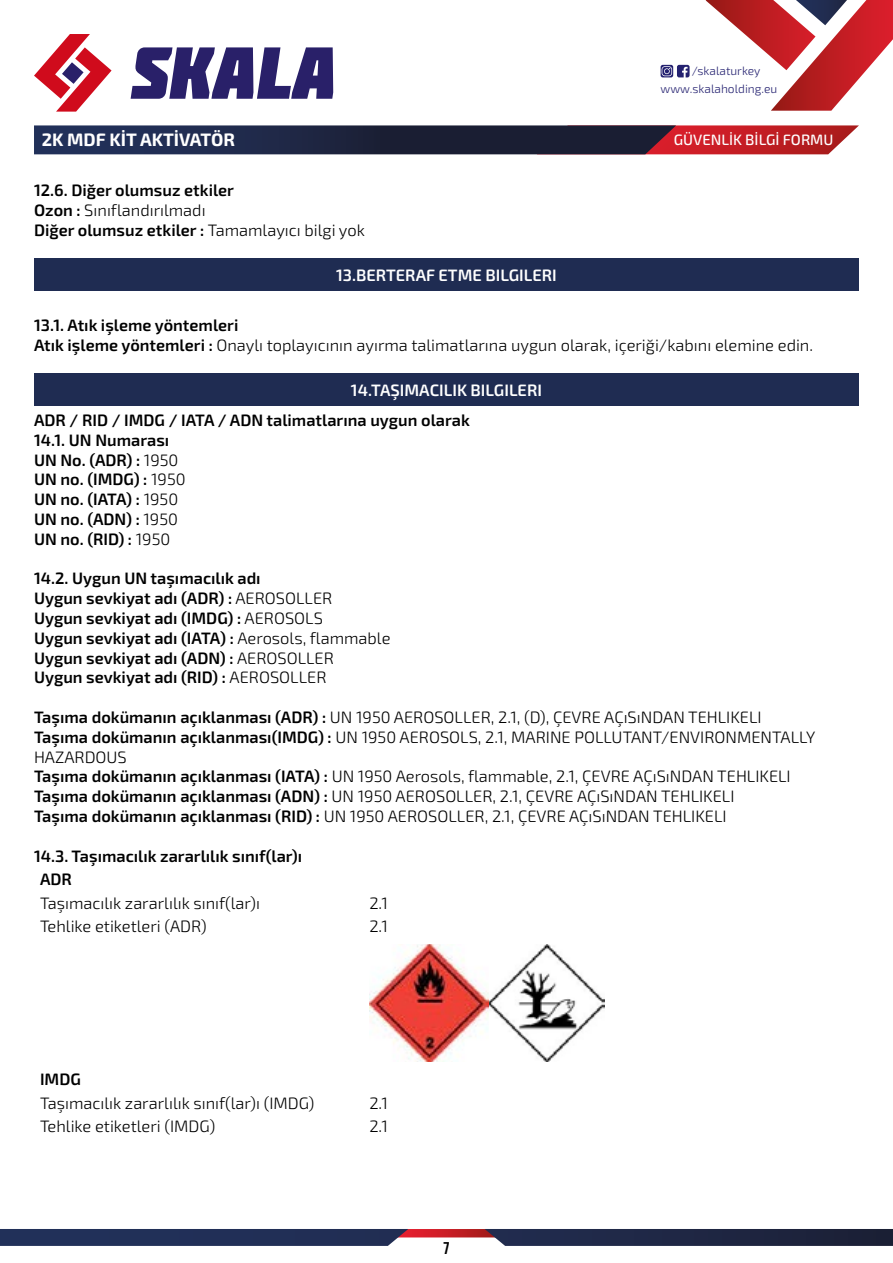
<style>
.page{position:relative;width:893px;height:1263px;background:#fff}
.page>*{position:absolute;margin:0;border:0;box-sizing:border-box;transform-origin:0 0}
.t1{font:700 18px "Exo 2";color:#fff}
.t2{font:300 16.5px/19.8px "Exo 2";color:#000}
.t3{font:600 16.5px/19.8px "Exo 2";color:#000}
.t4{font:600 16.5px "Exo 2";color:#fff}
.t5{font:condensed 16.5px "Trade Gothic Bold Twenty";color:#000}
.t6{font:500 15px "Exo 2";color:#fff}
.t7{font:300 12px/17.4px "Exo 2";color:#242170}
.s1{font-weight:300}
.s2{font-weight:600}
</style>
<div class="page">
<svg style="left:0;top:1229px;width:893px;height:17px;background:#353756"></svg>
<svg style="left:34px;top:34px;width:78px;height:78px"></svg>
<svg style="left:131px;top:47px;width:202px;height:52px"></svg>
<svg style="left:706px;top:0;width:187px;height:111px"></svg>
<svg style="left:661px;top:65px;width:29px;height:12px"></svg>
<svg style="left:34px;top:125px;width:825px;height:29px;background:#482940"></svg>
<div style="left:34px;top:259px;width:825px;height:32px;background:#1f2c52"></div>
<div style="left:34px;top:374px;width:825px;height:32px;background:#1f2c52"></div>
<img style="left:369px;top:944px;width:236px;height:118px">
<p class="t7" style="left:661px;top:63px;width:118px;text-indent:31px">/skalaturkey www.skalaholding.eu</p>
<p class="t1" style="left:42px;top:129px;width:195px">2K MDF KİT AKTİVATÖR</p>
<p class="t6" style="left:674px;top:131px;width:161px">GÜVENLİK BİLGİ FORMU</p>
<p class="t3" style="left:34px;top:181px;width:332px">12.6. Diğer olumsuz etkiler<br>Ozon : <span class="s1">Sınıflandırılmadı<br></span>Diğer olumsuz etkiler : <span class="s1">Tamamlayıcı bilgi yok</span></p>
<p class="t4" style="left:336px;top:265px;width:222px">13.BERTERAF ETME BILGILERI</p>
<p class="t2" style="left:34px;top:315px;width:781px"><span class="s2">13.1. Atık işleme yöntemleri<br>Atık işleme yöntemleri :</span> Onaylı toplayıcının ayırma talimatlarına uygun olarak, içeriği/kabını elemine edin.</p>
<p class="t4" style="left:351px;top:380px;width:193px">14.TAŞIMACILIK BILGILERI</p>
<p class="t3" style="left:34px;top:411px;width:437px">ADR / RID / IMDG / IATA / ADN talimatlarına uygun olarak<br>14.1. UN Numarası<br>UN No. (ADR) : <span class="s1">1950<br></span>UN no. (IMDG) : <span class="s1">1950<br></span>UN no. (IATA) : <span class="s1">1950<br></span>UN no. (ADN) : <span class="s1">1950<br></span>UN no. (RID) : <span class="s1">1950</span></p>
<p class="t3" style="left:34px;top:569px;width:358px">14.2. Uygun UN taşımacılık adı<br>Uygun sevkiyat adı (ADR) : <span class="s1">AEROSOLLER<br></span>Uygun sevkiyat adı (IMDG) : <span class="s1">AEROSOLS<br></span>Uygun sevkiyat adı (IATA) : <span class="s1">Aerosols, flammable </span>Uygun sevkiyat adı (ADN) : <span class="s1">AEROSOLLER<br></span>Uygun sevkiyat adı (RID) : <span class="s1">AEROSOLLER</span></p>
<p class="t2" style="left:34px;top:708px;width:783px"><span class="s2">Taşıma dokümanın açıklanması (ADR) :</span> UN 1950 AEROSOLLER, 2.1, (D), ÇEVRE AÇıSıNDAN TEHLIKELI <span class="s2">Taşıma dokümanın açıklanması(IMDG) :</span> UN 1950 AEROSOLS, 2.1, MARINE POLLUTANT/ENVIRONMENTALLY HAZARDOUS<br><span class="s2">Taşıma dokümanın açıklanması (IATA) :</span> UN 1950 Aerosols, flammable, 2.1, ÇEVRE AÇıSıNDAN TEHLIKELI <span class="s2">Taşıma dokümanın açıklanması (ADN) :</span> UN 1950 AEROSOLLER, 2.1, ÇEVRE AÇıSıNDAN TEHLIKELI<br><span class="s2">Taşıma dokümanın açıklanması (RID) :</span> UN 1950 AEROSOLLER, 2.1, ÇEVRE AÇıSıNDAN TEHLIKELI</p>
<p class="t3" style="left:40px;top:844px;width:264px;line-height:23.5px;text-indent:-6px">14.3. Taşımacılık zararlılık sınıf(lar)ı<br>ADR</p>
<p class="t2" style="left:40px;top:893px;width:222px">Taşımacılık zararlılık sınıf(lar)ı</p>
<p class="t2" style="left:369px;top:893px;width:20px">2.1</p>
<p class="t2" style="left:40px;top:917px;width:168px">Tehlike etiketleri (ADR)</p>
<p class="t2" style="left:369px;top:917px;width:20px">2.1</p>
<p class="t3" style="left:40px;top:1070px;width:42px">IMDG</p>
<p class="t2" style="left:40px;top:1093px;width:276px">Taşımacılık zararlılık sınıf(lar)ı (IMDG)</p>
<p class="t2" style="left:369px;top:1093px;width:20px">2.1</p>
<p class="t2" style="left:40px;top:1117px;width:177px">Tehlike etiketleri (IMDG)</p>
<p class="t2" style="left:369px;top:1117px;width:20px">2.1</p>
<p class="t5" style="left:443px;top:1238px;width:9px">7</p>
</div>
